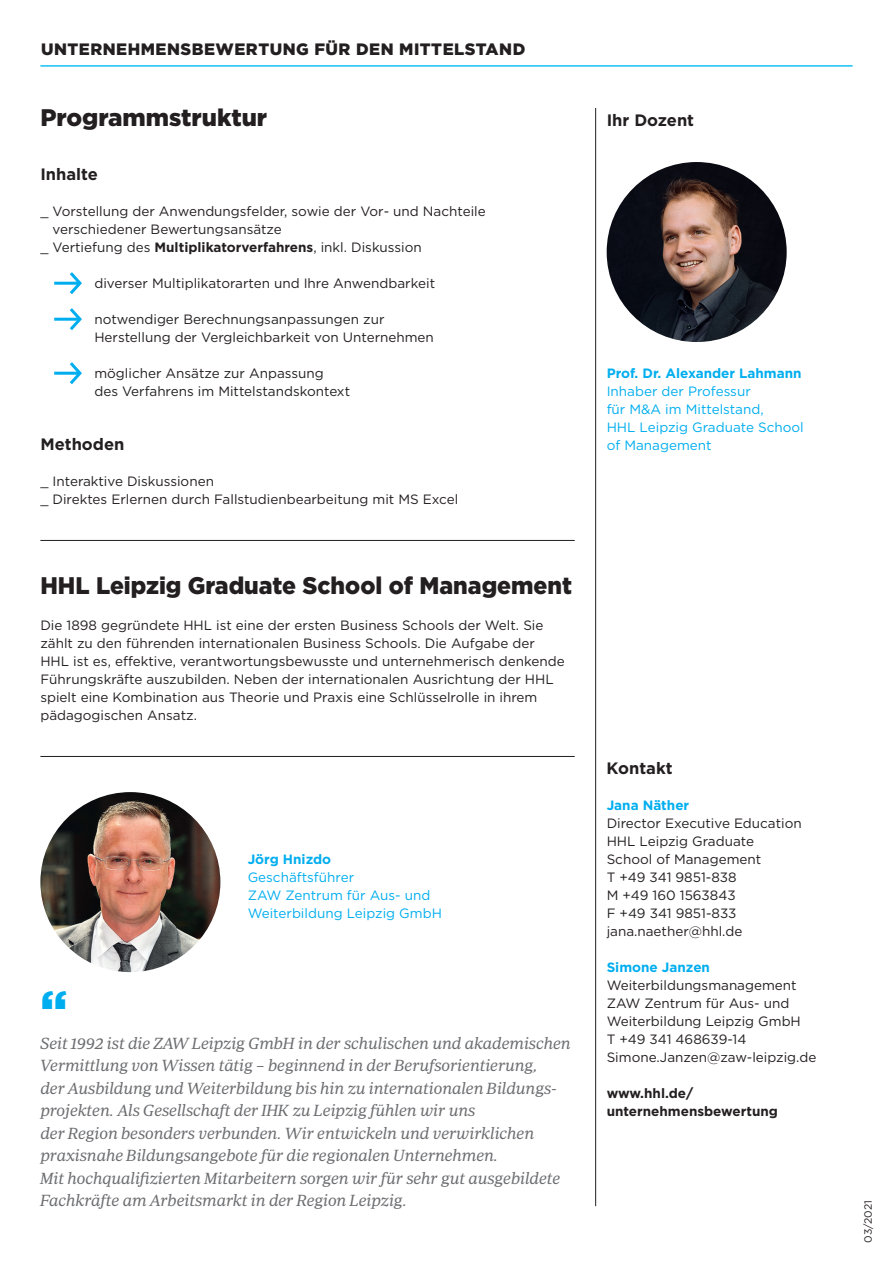
<style>
.page{position:relative;width:893px;height:1263px;background:#fff}
.page>*{position:absolute;margin:0;border:0;box-sizing:border-box;transform-origin:0 0}
.t1{font:900 49.5px "Gotham";color:#00aeef}
.t2{font:900 24px "Gotham";color:#231f20;scale:.96 1}
.t3{font:900 24px "Gotham";color:#231f20}
.t4{font:16.5px/22.5px "Periodico Text Lg It";color:#6c6d70}
.t5{font:900 16.5px "Gotham";letter-spacing:.03em;color:#231f20}
.t6{font:700 16.5px "Gotham";color:#231f20}
.t7{font:13.5px/18px "Gotham";color:#231f20}
.t8{font:13.5px/18px "Gotham";color:#00aeef}
.t9{font:700 13.5px "Gotham";color:#00aeef}
.t10{font:700 13.5px/18px "Gotham";color:#231f20}
.t11{font:10.5px "Gotham";letter-spacing:-.005em;color:#231f20}
.s1{font-weight:700}
</style>
<div class="page">
<hr style="left:40px;top:65px;width:813px;height:2px;background:#15c0f2">
<img style="left:607px;top:162px;width:180px;height:180px;border-radius:90px">
<img style="left:40px;top:792px;width:180px;height:180px;border-radius:90px">
<hr style="left:54px;top:282px;width:25px;height:3px;background:#00aeef">
<svg style="left:67px;top:272px;width:15px;height:22px"></svg>
<hr style="left:54px;top:372px;width:25px;height:3px;background:#00aeef">
<svg style="left:67px;top:362px;width:15px;height:22px"></svg>
<hr style="left:54px;top:318px;width:25px;height:3px;background:#00aeef">
<svg style="left:67px;top:308px;width:15px;height:22px"></svg>
<hr style="left:40px;top:756px;width:535px;height:1px;background:#231f20">
<hr style="left:40px;top:540px;width:535px;height:1px;background:#231f20">
<hr style="left:595px;top:108px;width:1px;height:1098px;background:#231f20">
<p class="t5" style="left:41px;top:40px;width:486px">UNTERNEHMENSBEWERTUNG FÜR DEN MITTELSTAND</p>
<h2 class="t3" style="left:40px;top:104px;width:228px">Programmstruktur</h2>
<p class="t6" style="left:40px;top:163px;width:59px">Inhalte</p>
<p class="t7" style="left:40px;top:202px;width:447px">_ Vorstellung der Anwendungsfelder, sowie der Vor- und Nachteile</p>
<p class="t7" style="left:53px;top:220px;width:231px">verschiedener Bewertungsansätze</p>
<p class="t7" style="left:40px;top:238px;width:383px">_ Vertiefung des <span class="s1">Multiplikatorverfahrens</span>, inkl. Diskussion</p>
<p class="t7" style="left:94px;top:274px;width:342px">diverser Multiplikatorarten und Ihre Anwendbarkeit</p>
<p class="t7" style="left:94px;top:310px;width:341px">notwendiger Berechnungsanpassungen zur<br>Herstellung der Vergleichbarkeit von Unternehmen</p>
<p class="t7" style="left:94px;top:364px;width:257px">möglicher Ansätze zur Anpassung des Verfahrens im Mittelstandskontext</p>
<p class="t6" style="left:40px;top:433px;width:86px">Methoden</p>
<p class="t7" style="left:40px;top:472px;width:419px">_ Interaktive Diskussionen<br>_ Direktes Erlernen durch Fallstudienbearbeitung mit MS Excel</p>
<h2 class="t2" style="left:40px;top:571px;width:555px">HHL Leipzig Graduate School of Management</h2>
<p class="t7" style="left:40px;top:616px;width:526px">Die 1898 gegründete HHL ist eine der ersten Business Schools der Welt. Sie zählt zu den führenden internationalen Business Schools. Die Aufgabe der HHL ist es, effektive, verantwortungsbewusste und unternehmerisch denkende Führungskräfte auszubilden. Neben der internationalen Ausrichtung der HHL spielt eine Kombination aus Theorie und Praxis eine Schlüsselrolle in ihrem pädagogischen Ansatz.</p>
<p class="t9" style="left:248px;top:850px;width:85px">Jörg Hnizdo</p>
<p class="t8" style="left:248px;top:868px;width:196px">Geschäftsführer<br>ZAW Zentrum für Aus- und<br>Weiterbildung Leipzig GmbH</p>
<h1 class="t1" style="left:40px;top:980px;width:29px">“</h1>
<p class="t4" style="left:40px;top:1031px;width:532px">Seit 1992 ist die ZAW Leipzig GmbH in der schulischen und akademischen Vermittlung von Wissen tätig – beginnend in der Berufsorientierung,<br>der Ausbildung und Weiterbildung bis hin zu internationalen Bildungs&shy;projekten. Als Gesellschaft der IHK zu Leipzig fühlen wir uns<br>der Region besonders verbunden. Wir entwickeln und verwirklichen praxisnahe Bildungsangebote für die regionalen Unternehmen.<br>Mit hochqualifizierten Mitarbeitern sorgen wir für sehr gut ausgebildete Fachkräfte am Arbeitsmarkt in der Region Leipzig.</p>
<p class="t6" style="left:607px;top:109px;width:89px">Ihr Dozent</p>
<p class="t9" style="left:607px;top:364px;width:196px">Prof. Dr. Alexander Lahmann</p>
<p class="t8" style="left:607px;top:382px;width:199px">Inhaber der Professur<br>für M&amp;A im Mittelstand,<br>HHL Leipzig Graduate School of Management</p>
<p class="t6" style="left:607px;top:757px;width:67px">Kontakt</p>
<p class="t9" style="left:607px;top:796px;width:84px">Jana Näther</p>
<p class="t7" style="left:607px;top:814px;width:197px">Director Executive Education<br>HHL Leipzig Graduate<br>School of Management<br>T +49 341 9851-838<br>M +49 160 1563843<br>F +49 341 9851-833 jana.naether@hhl.de</p>
<p class="t9" style="left:607px;top:958px;width:105px">Simone Janzen</p>
<p class="t7" style="left:607px;top:976px;width:211px">Weiterbildungsmanagement<br>ZAW Zentrum für Aus- und<br>Weiterbildung Leipzig GmbH<br>T +49 341 468639-14<br>Simone.Janzen@zaw-leipzig.de</p>
<p class="t10" style="left:607px;top:1084px;width:173px">www.hhl.de/ unternehmensbewertung</p>
<p class="t11" style="left:861px;top:1243px;width:44px;rotate:-90deg">03/2021</p>
</div>
